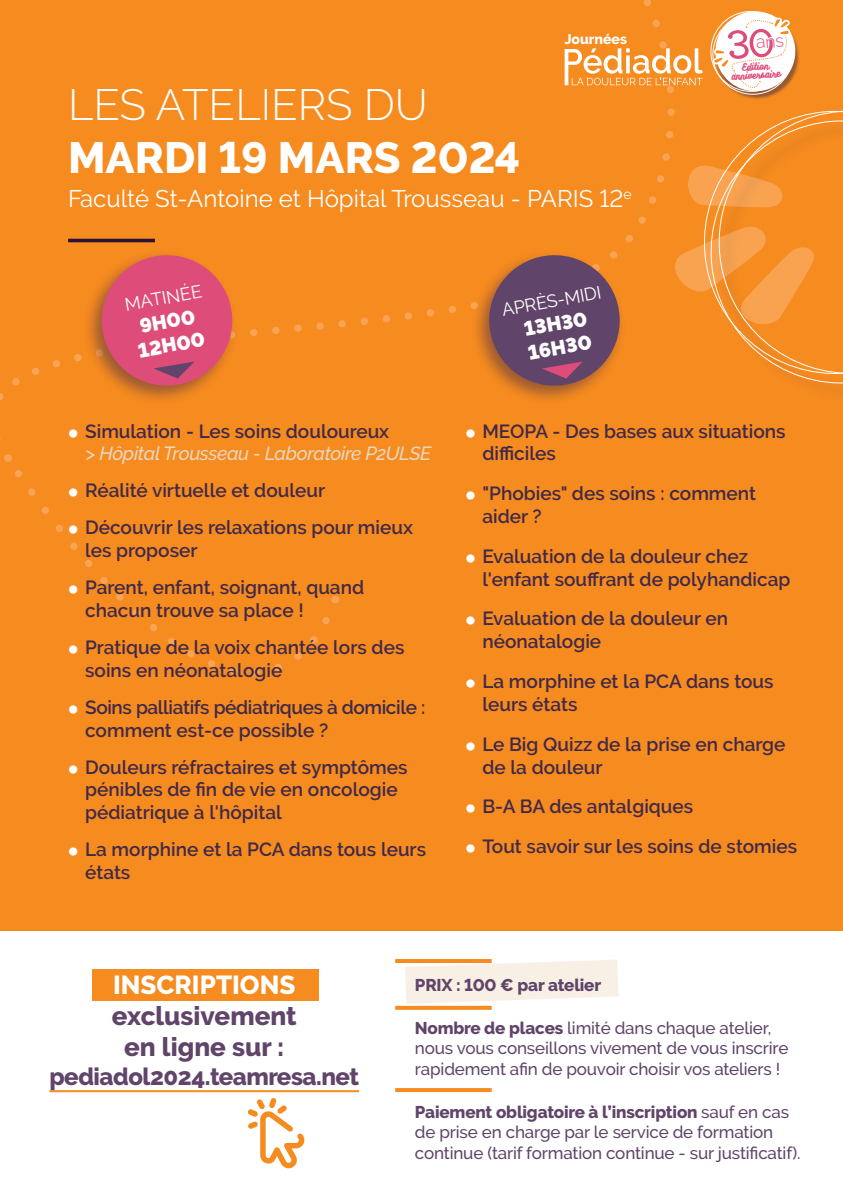
<style>
.page{position:relative;width:843px;height:1191px;background:#fff}
.page>*{position:absolute;margin:0;border:0;box-sizing:border-box;transform-origin:0 0}
.t1{font:800 43.6px "Raleway";color:#fff}
.t2{font:300 43.6px "Raleway";color:#fff}
.t3{font:800 26px/31.2px "Raleway";color:#604469;text-align:center}
.t4{font:24px "Raleway";color:#fff}
.t5{font:800 24px "Raleway";letter-spacing:-.02em;color:#604469}
.t6{font:900 20px/24px "Raleway";color:#fff}
.t7{font:600 19px/22.8px "Raleway";color:#402948}
.t8{font:italic 500 19px/22.8px "Raleway";letter-spacing:-.02em;color:#e9d7c0}
.t9{font:600 19px/22.8px "Raleway";letter-spacing:-.02em;color:#402948}
.t10{font:18px "Raleway";color:#fff}
.t11{font:500 17px/20.4px "Raleway";letter-spacing:-.01em;color:#604469}
.t12{font:800 17px "Raleway";letter-spacing:-.01em;color:#604469}
.t13{font:800 14px "Raleway";color:#fff}
.t14{font:8.8px/8.6px "Bukhari Script";color:#de4c79;text-align:center}
.s1{font-family:"Alex Brush";font-weight:400;font-style:normal;color:#fff}
.s2{font-weight:600;font-style:normal;color:#402948}
.s3{font-family:"Alex Brush";font-weight:400;color:#fff}
.s4{color:#fff}
.s5{font-weight:800}
</style>
<div class="page">
<svg style="left:405px;top:959px;width:213px;height:44px;background:#f8f1e8"></svg>
<div style="left:0;top:0;width:842px;height:930px;background:#f68b1f"></div>
<svg style="left:4px;top:457px;width:332px;height:219px"></svg>
<svg style="left:0;top:306px;width:456px;height:134px"></svg>
<svg style="left:564px;top:0;width:139px;height:243px"></svg>
<div style="left:92px;top:969px;width:226px;height:32px;background:#f68b1f"></div>
<hr style="left:49px;top:1090px;width:310px;height:2px;background:#f68b1f">
<hr style="left:68px;top:239px;width:87px;height:3px;background:#2a1431">
<svg style="left:247px;top:1098px;width:58px;height:70px"></svg>
<div style="left:83px;top:250px;width:155px;height:156px;background:#402948;opacity:.5"></div>
<svg style="left:100px;top:253px;width:134px;height:134px"></svg>
<div style="left:470px;top:250px;width:155px;height:156px;background:#402948;opacity:.5"></div>
<svg style="left:487px;top:253px;width:134px;height:134px"></svg>
<svg style="left:674px;top:106px;width:168px;height:278px"></svg>
<svg style="left:564px;top:48px;width:138px;height:37px"></svg>
<div style="left:715px;top:15px;width:85px;height:85px;background:#402948;opacity:.52"></div>
<hr style="left:395px;top:959px;width:96px;height:4px;background:#f68b1f">
<svg style="left:395px;top:1005px;width:96px;height:4px"></svg>
<svg style="left:395px;top:1088px;width:96px;height:4px"></svg>
<svg style="left:710px;top:11px;width:86px;height:85px"></svg>
<p class="t13" style="left:564px;top:31px;width:64px">Journées</p>
<p class="t2" style="left:68px;top:80px;width:361px">LES ATELIERS DU</p>
<p class="t1" style="left:68px;top:133px;width:453px">MARDI 19 MARS 2024</p>
<p class="t4" style="left:68px;top:185px;width:565px">Faculté St-Antoine et Hôpital Trousseau - PARIS 12<sup>e</sup></p>
<p class="t10" style="left:123px;top:294px;width:79px;rotate:-10deg">MATINÉE</p>
<p class="t6" style="left:138px;top:314px;width:57px;rotate:-10deg">9H00</p>
<p class="t6" style="left:136px;top:339px;width:69px;rotate:-10deg">12H00</p>
<p class="t10" style="left:500px;top:299px;width:102px;rotate:-10deg">APRÈS-MIDI</p>
<p class="t6" style="left:521px;top:317px;width:66px;rotate:-10deg">13H30<br>16H30</p>
<p class="t14" style="left:730px;top:65px;width:51px;rotate:-4deg">Edition anniversaire</p>
<p class="t8" style="left:85px;top:419px;width:347px;text-indent:-17px"><span class="s1">•</span> <span class="s2">Simulation - Les soins douloureux<br></span>&gt; Hôpital Trousseau - Laboratoire P2ULSE</p>
<p class="t7" style="left:68px;top:479px;width:258px"><span class="s3">•</span> Réalité virtuelle et douleur</p>
<p class="t7" style="left:85px;top:516px;width:329px;text-indent:-17px"><span class="s3">•</span> Découvrir les relaxations pour mieux les proposer</p>
<p class="t7" style="left:85px;top:576px;width:280px;text-indent:-17px"><span class="s3">•</span> Parent, enfant, soignant, quand chacun trouve sa place !</p>
<p class="t7" style="left:85px;top:636px;width:321px;text-indent:-17px"><span class="s3">•</span> Pratique de la voix chantée lors des soins en néonatalogie</p>
<p class="t9" style="left:85px;top:695px;width:341px;text-indent:-17px"><span class="s3">•</span> Soins palliatifs pédiatriques à domicile : comment est-ce possible ?</p>
<p class="t7" style="left:85px;top:755px;width:324px;text-indent:-17px"><span class="s3">•</span> Douleurs réfractaires et symptômes pénibles de fin de vie en oncologie pédiatrique à l'hôpital</p>
<p class="t7" style="left:85px;top:838px;width:342px;text-indent:-17px"><span class="s3">•</span> La morphine et la PCA dans tous leurs états</p>
<p class="t7" style="left:482px;top:419px;width:304px;text-indent:-17px"><span class="s3">•</span> MEOPA - Des bases aux situations difficiles</p>
<p class="t7" style="left:482px;top:482px;width:275px;text-indent:-17px"><span class="s3">•</span> "Phobies" des soins : comment aider ?</p>
<p class="t7" style="left:482px;top:545px;width:309px;text-indent:-17px"><span class="s3">•</span> Evaluation de la douleur chez l'enfant souffrant de polyhandicap</p>
<p class="t7" style="left:482px;top:607px;width:247px;text-indent:-17px"><span class="s3">•</span> Evaluation de la douleur en néonatalogie</p>
<p class="t7" style="left:482px;top:670px;width:292px;text-indent:-17px"><span class="s3">•</span> La morphine et la PCA dans tous leurs états</p>
<p class="t7" style="left:482px;top:732px;width:304px;text-indent:-17px"><span class="s3">•</span> Le Big Quizz de la prise en charge de la douleur</p>
<p class="t7" style="left:465px;top:795px;width:229px"><span class="s3">•</span> B-A BA des antalgiques</p>
<p class="t7" style="left:465px;top:835px;width:333px"><span class="s3">•</span> Tout savoir sur les soins de stomies</p>
<p class="t3" style="left:112px;top:969px;width:186px"><span class="s4">INSCRIPTIONS </span>exclusivement en ligne sur :</p>
<p class="t5" style="left:49px;top:1063px;width:311px">pediadol2024.teamresa.net</p>
<p class="t12" style="left:414px;top:975px;width:188px">PRIX : 100 € par atelier</p>
<p class="t11" style="left:414px;top:1017px;width:375px"><span class="s5">Nombre de places</span> limité dans chaque atelier, nous vous conseillons vivement de vous inscrire rapidement afin de pouvoir choisir vos ateliers !</p>
<p class="t11" style="left:414px;top:1101px;width:387px"><span class="s5">Paiement obligatoire à l’inscription</span> sauf en cas de prise en charge par le service de formation continue (tarif formation continue - sur justificatif).</p>
</div>
